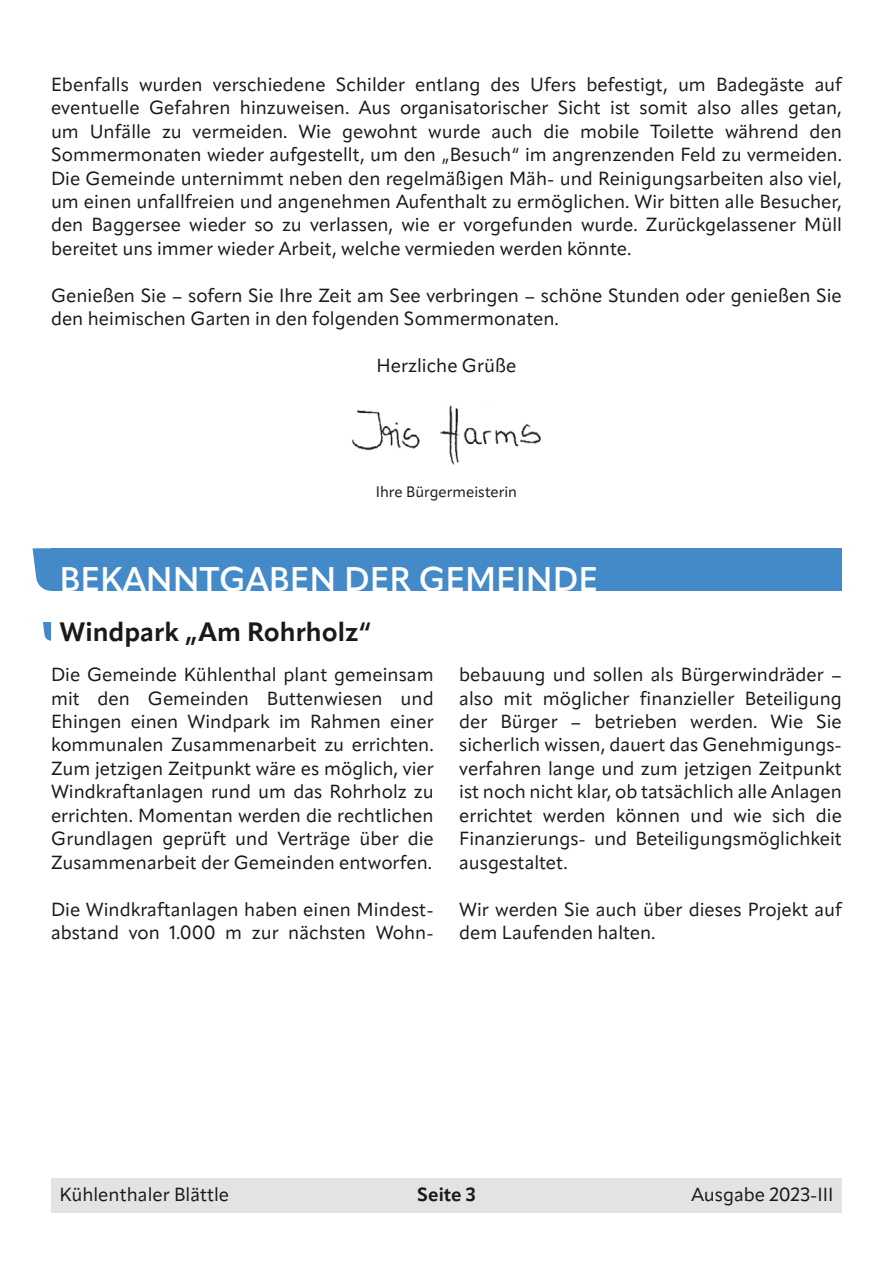
<style>
.page{position:relative;width:893px;height:1263px;background:#fff}
.page>*{position:absolute;margin:0;border:0;box-sizing:border-box;transform-origin:0 0}
.Überschrift{font:600 33.75px "Apparat";color:#fff}
.Überschrift_Beitrag{font:700 26.25px "Apparat";color:#1a1a18}
.t1{font:18.75px/23.4px "Apparat";color:#1a1a18}
.t2{font:700 18.75px "Apparat";color:#1a1a18}
.t3{font:15px "Apparat";color:#1a1a18}
</style>
<div class="page">
<div style="left:51px;top:1178px;width:791px;height:34px;background:#e3e3e3"></div>
<img style="left:352px;top:405px;width:189px;height:60px">
<div style="left:51px;top:548px;width:791px;height:43px;background:#448ac9"></div>
<svg style="left:33px;top:548px;width:18px;height:43px"></svg>
<svg style="left:43px;top:622px;width:8px;height:19px"></svg>
<p class="t1" style="left:51px;top:73px;width:792px;text-align:justify">Ebenfalls wurden verschiedene Schilder entlang des Ufers befestigt, um Badegäste auf eventuelle Gefahren hinzuweisen. Aus organisatorischer Sicht ist somit also alles getan, um Unfälle zu vermeiden. Wie gewohnt wurde auch die mobile Toilette während den Sommermonaten wieder aufgestellt, um den „Besuch“ im angrenzenden Feld zu vermeiden.<br>Die Gemeinde unternimmt neben den regelmäßigen Mäh- und Reinigungsarbeiten also viel, um einen unfallfreien und angenehmen Aufenthalt zu ermöglichen. Wir bitten alle Besucher, den Baggersee wieder so zu verlassen, wie er vorgefunden wurde. Zurückgelassener Müll bereitet uns immer wieder Arbeit, welche vermieden werden könnte.</p>
<p class="t1" style="left:51px;top:283px;width:792px">Genießen Sie – sofern Sie Ihre Zeit am See verbringen – schöne Stunden oder genießen Sie den heimischen Garten in den folgenden Sommermonaten.</p>
<p class="t1" style="left:376px;top:354px;width:142px">Herzliche Grüße</p>
<p class="t3" style="left:376px;top:483px;width:143px">Ihre Bürgermeisterin</p>
<p class="Überschrift" style="left:60px;top:558px;width:540px">BEKANNTGABEN DER GEMEINDE</p>
<p class="Überschrift_Beitrag" style="left:60px;top:615px;width:313px">Windpark „Am Rohrholz“</p>
<p class="t1" style="left:51px;top:663px;width:384px;text-align:justify">Die Gemeinde Kühlenthal plant gemeinsam mit den Gemeinden Buttenwiesen und Ehingen einen Windpark im Rahmen einer kommunalen Zusammenarbeit zu errichten.<br>Zum jetzigen Zeitpunkt wäre es möglich, vier Windkraftanlagen rund um das Rohrholz zu errichten. Momentan werden die rechtlichen Grundlagen geprüft und Verträge über die Zusammenarbeit der Gemeinden entworfen.</p>
<p class="t1" style="left:51px;top:897px;width:384px">Die Windkraftanlagen haben einen Mindest&shy;abstand von 1.000 m zur nächsten Wohn-</p>
<p class="t1" style="left:459px;top:663px;width:384px">bebauung und sollen als Bürgerwindräder – also mit möglicher finanzieller Beteiligung der Bürger – betrieben werden. Wie Sie sicherlich wissen, dauert das Genehmigungs&shy;verfahren lange und zum jetzigen Zeitpunkt ist noch nicht klar, ob tatsächlich alle Anlagen errichtet werden können und wie sich die Finanzierungs- und Beteiligungsmöglichkeit ausgestaltet.</p>
<p class="t1" style="left:459px;top:897px;width:384px">Wir werden Sie auch über dieses Projekt auf dem Laufenden halten.</p>
<p class="t1" style="left:60px;top:1183px;width:171px">Kühlenthaler Blättle</p>
<p class="t2" style="left:417px;top:1183px;width:60px">Seite 3</p>
<p class="t1" style="left:691px;top:1183px;width:144px">Ausgabe 2023-III</p>
</div>
